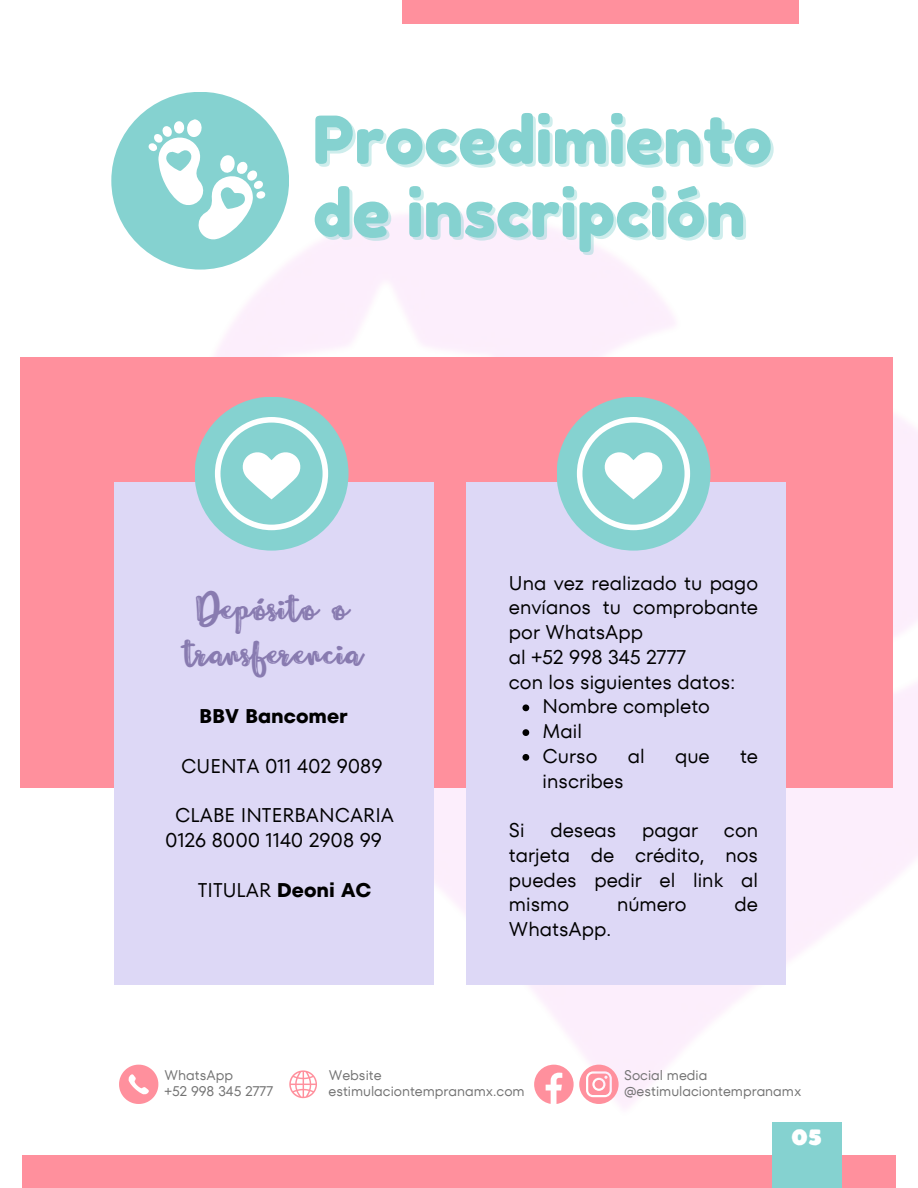
<style>
.page{position:relative;width:918px;height:1188px;background:#fff}
.page>*{position:absolute;margin:0;border:0;box-sizing:border-box;transform-origin:0 0}
.t1{font:66px "Fredoka One";color:#85d2d0}
.t2{font:40.2px/45px "Sunset Hill";color:#887bb0;text-align:center}
.t3{font:22.2px "Boulder";color:#fff}
.t4{font:19.8px/24.8px "TT Fors";color:#000}
.t5{font:700 19.8px "TT Fors";color:#000}
.t6{font:13.95px "TT Fors";color:#737373}
.s1{font-weight:700}
</style>
<div class="page">
<img style="left:158px;top:190px;width:760px;height:965px">
<div style="left:20px;top:357px;width:872px;height:431px;background:#ff909d"></div>
<div style="left:114px;top:482px;width:319px;height:503px;background:#ddd8f6"></div>
<div style="left:467px;top:482px;width:319px;height:503px;background:#ddd8f6"></div>
<div style="left:195px;top:397px;width:154px;height:154px;background:#85d2d0;border-radius:50%"></div>
<div style="left:402px;top:0;width:397px;height:24px;background:#ff909d"></div>
<div style="left:22px;top:1155px;width:874px;height:33px;background:#ff909d"></div>
<div style="left:772px;top:1122px;width:69px;height:66px;background:#85d2d0"></div>
<div style="left:557px;top:397px;width:154px;height:154px;background:#85d2d0;border-radius:50%"></div>
<div style="left:111px;top:92px;width:178px;height:178px;background:#85d2d0;border-radius:50%"></div>
<svg style="left:148px;top:119px;width:118px;height:122px"></svg>
<svg style="left:215px;top:417px;width:113px;height:113px"></svg>
<svg style="left:522px;top:704px;width:7px;height:7px"></svg>
<svg style="left:522px;top:729px;width:7px;height:7px"></svg>
<svg style="left:522px;top:754px;width:7px;height:7px"></svg>
<svg style="left:577px;top:417px;width:113px;height:113px"></svg>
<svg style="left:119px;top:1065px;width:39px;height:39px"></svg>
<svg style="left:284px;top:1065px;width:39px;height:39px"></svg>
<svg style="left:534px;top:1065px;width:85px;height:39px"></svg>
<p class="t1" style="left:313px;top:100px;width:461px">Procedimiento</p>
<p class="t1" style="left:313px;top:173px;width:435px">de inscripción</p>
<p class="t2" style="left:184px;top:582px;width:180px">Depósito o transferencia</p>
<p class="t5" style="left:199px;top:702px;width:150px">BBV Bancomer</p>
<h1 class="t4" style="left:181px;top:753px;width:203px">CUENTA 011 402 9089</h1>
<p class="t4" style="left:165px;top:803px;width:230px;text-indent:10px">CLABE INTERBANCARIA<br>0126 8000 1140 2908 99</p>
<p class="t4" style="left:198px;top:877px;width:175px">TITULAR <span class="s1">Deoni AC</span></p>
<h5 class="t4" style="left:509px;top:570px;width:251px">Una vez realizado tu pago envíanos tu comprobante por WhatsApp<br>al +52 998 345 2777<br>con los siguientes datos:</h5>
<p class="t4" style="left:543px;top:694px;width:169px">Nombre completo</p>
<p class="t4" style="left:543px;top:719px;width:41px">Mail</p>
<p class="t4" style="left:543px;top:744px;width:56px">Curso</p>
<p class="t4" style="left:628px;top:744px;width:18px">al</p>
<p class="t4" style="left:675px;top:744px;width:36px">que</p>
<p class="t4" style="left:740px;top:744px;width:20px">te</p>
<p class="t4" style="left:543px;top:768px;width:82px">inscribes</p>
<p class="t4" style="left:509px;top:818px;width:17px">Si</p>
<p class="t4" style="left:550px;top:818px;width:68px">deseas</p>
<p class="t4" style="left:642px;top:818px;width:57px">pagar</p>
<p class="t4" style="left:509px;top:818px;width:251px;text-align:justify;text-indent:215px">con tarjeta de crédito, nos puedes pedir el link al mismo</p>
<p class="t4" style="left:617px;top:892px;width:71px">número</p>
<p class="t4" style="left:735px;top:892px;width:25px">de</p>
<p class="t4" style="left:509px;top:917px;width:104px">WhatsApp.</p>
<p class="t6" style="left:164px;top:1065px;width:70px">WhatsApp</p>
<p class="t6" style="left:329px;top:1065px;width:54px">Website</p>
<p class="t6" style="left:624px;top:1065px;width:85px">Social media</p>
<p class="t6" style="left:164px;top:1082px;width:110px">+52 998 345 2777</p>
<p class="t6" style="left:328px;top:1082px;width:198px">estimulaciontempranamx.com</p>
<p class="t6" style="left:624px;top:1082px;width:179px">@estimulaciontempranamx</p>
<p class="t3" style="left:791px;top:1123px;width:33px">05</p>
</div>
